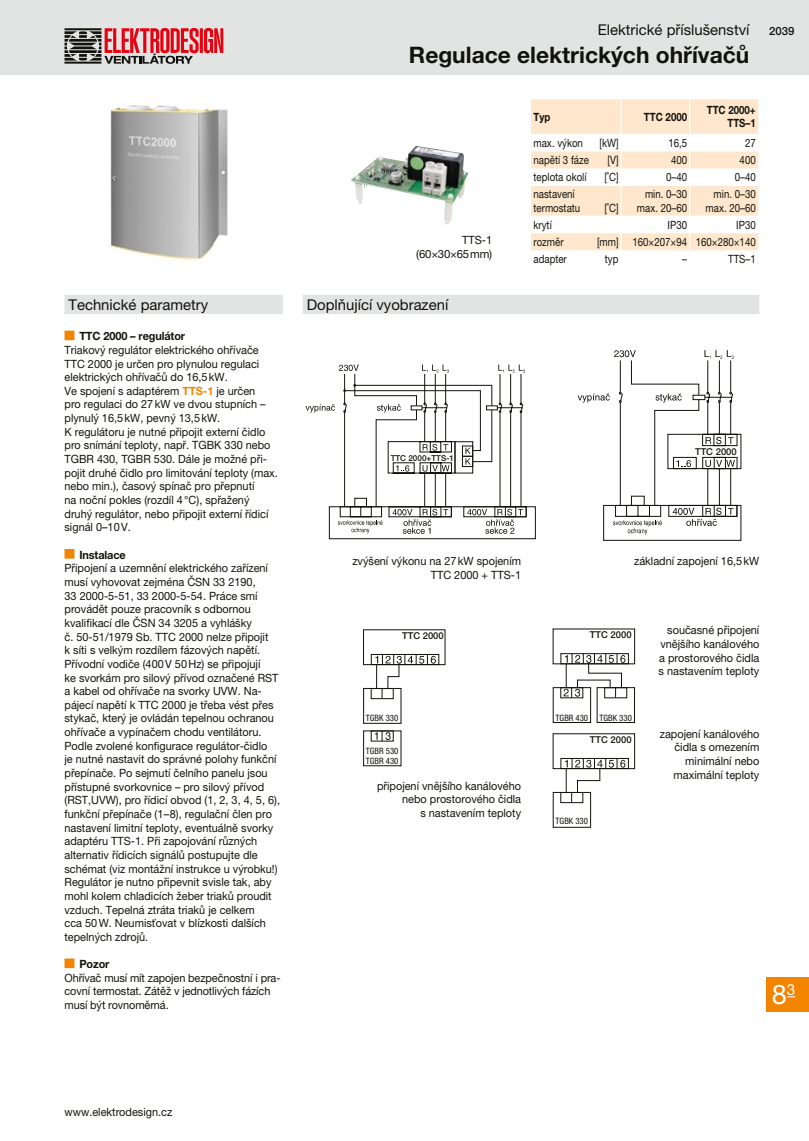
<style>
.page{position:relative;width:809px;height:1141px;background:#fff}
.page>*{position:absolute;margin:0;border:0;box-sizing:border-box;transform-origin:0 0}
.t1{font:27.12px "Helvetica Neue LT Pro";color:#fff}
.t2{font:700 22.75px "Helvetica Neue LT Pro";color:#12120d}
.t3{font:14.88px "Helvetica Neue LT Pro";color:#12120d}
.t4{font:11.38px/13.7px "Helvetica Neue LT Pro";color:#12120d;scale:.96 1}
.t5{font:11.38px/13.7px "Helvetica Neue LT Pro";color:#12120d;text-align:right;scale:.85 1}
.t6{font:700 11.38px "Helvetica Neue LT Pro";letter-spacing:-.01em;color:#12120d;scale:.96 1}
.t7{font:700 11.38px/13.7px "Helvetica Neue LT Pro";letter-spacing:-.01em;color:#12120d;text-align:right;scale:.85 1}
.t8{font:11.38px/13.7px "Helvetica Neue LT Pro";letter-spacing:-.02em;color:#12120d;text-align:right;scale:.96 1}
.t9{font:500 11.38px "Helvetica Neue LT Pro";color:#12120d}
.t10{font:500 9.45px "Helvetica Neue LT Pro";color:#12120d}
.t11{font:condensed 8.75px/10.5px "Helvetica Neue LT Pro";color:#12120d}
.t12{font:500 8.05px "Helvetica Neue LT Pro";color:#12120d}
.s1{font-weight:700;color:#f28400}
</style>
<div class="page">
<div style="left:0;top:0;width:809px;height:74px;background:#e2e3e3"></div>
<div style="left:766px;top:977px;width:43px;height:35px;background:#f28400"></div>
<svg style="left:64px;top:28px;width:159px;height:36px"></svg>
<div style="left:64px;top:295px;width:219px;height:19px;background:#e2e3e3"></div>
<div style="left:64px;top:331px;width:10px;height:9px;background:#f28400"></div>
<div style="left:64px;top:549px;width:10px;height:10px;background:#f28400"></div>
<div style="left:64px;top:958px;width:10px;height:10px;background:#f28400"></div>
<svg style="left:577px;top:350px;width:164px;height:191px"></svg>
<div style="left:363px;top:688px;width:38px;height:36px;border:1px solid #12120d"></div>
<div style="left:363px;top:730px;width:38px;height:36px;border:1px solid #12120d"></div>
<div style="left:371px;top:654px;width:68px;height:11px;border:1px solid #12120d"></div>
<div style="left:371px;top:688px;width:22px;height:11px;border:1px solid #12120d"></div>
<svg style="left:375px;top:731px;width:16px;height:10px"></svg>
<svg style="left:375px;top:654px;width:61px;height:45px"></svg>
<div style="left:553px;top:792px;width:38px;height:36px;border:1px solid #12120d"></div>
<svg style="left:552px;top:628px;width:83px;height:175px"></svg>
<div style="left:329px;top:506px;width:206px;height:33px;border:1px solid #12120d"></div>
<div style="left:494px;top:506px;width:32px;height:11px;border:1px solid #12120d"></div>
<svg style="left:305px;top:365px;width:220px;height:169px"></svg>
<svg style="left:531px;top:99px;width:227px;height:152px"></svg>
<div style="left:303px;top:295px;width:456px;height:19px;background:#e2e3e3"></div>
<img style="left:351px;top:146px;width:117px;height:79px">
<img style="left:110px;top:105px;width:118px;height:156px">
<h3 class="t3" style="left:68px;top:296px;width:141px">Technické parametry</h3>
<p class="t6" style="left:79px;top:329px;width:112px">TTC 2000 – regulátor</p>
<p class="t4" style="left:64px;top:343px;width:224px">Triakový regulátor elektrického ohřívače TTC 2000 je určen pro plynulou regulaci elektrických ohřívačů do 16,5kW.<br>Ve spojení s adaptérem <span class="s1">TTS-1</span> je určen<br>pro regulaci do 27kW ve dvou stupních – plynulý 16,5kW, pevný 13,5kW.<br>K regulátoru je nutné připojit externí čidlo pro snímání teploty, např. TGBK 330 nebo TGBR 430, TGBR 530. Dále je možné při&shy;pojit druhé čidlo pro limitování teploty (max. nebo min.), časový spínač pro přepnutí<br>na noční pokles (rozdíl 4°C), spřažený druhý regulátor, nebo připojit externí řídicí signál 0–10V.</p>
<p class="t6" style="left:79px;top:548px;width:50px">Instalace</p>
<p class="t4" style="left:64px;top:561px;width:226px">Připojení a uzemnění elektrického zařízení musí vyhovovat zejména ČSN 33 2190,<br>33 2000-5-51, 33 2000-5-54. Práce smí provádět pouze pracovník s odbornou kvalifikací dle ČSN 34 3205 a vyhlášky<br>č. 50-51/1979 Sb. TTC 2000 nelze připojit<br>k síti s velkým rozdílem fázových napětí.<br>Přívodní vodiče (400V 50Hz) se připojují<br>ke svorkám pro silový přívod označené RST a kabel od ohřívače na svorky UVW. Na&shy;pájecí napětí k TTC 2000 je třeba vést přes stykač, který je ovládán tepelnou ochranou ohřívače a vypínačem chodu ventilátoru.<br>Podle zvolené konfigurace regulátor-čidlo<br>je nutné nastavit do správné polohy funkční přepínače. Po sejmutí čelního panelu jsou přístupné svorkovnice – pro silový přívod (RST,UVW), pro řídicí obvod (1, 2, 3, 4, 5, 6), funkční přepínače (1–8), regulační člen pro nastavení limitní teploty, eventuálně svorky adaptéru TTS-1. Při zapojování různých alternativ řídicích signálů postupujte dle schémat (viz montážní instrukce u výrobku!)<br>Regulátor je nutno připevnit svisle tak, aby mohl kolem chladicích žeber triaků proudit vzduch. Tepelná ztráta triaků je celkem<br>cca 50W. Neumisťovat v blízkosti dalších tepelných zdrojů.</p>
<p class="t6" style="left:79px;top:957px;width:33px">Pozor</p>
<p class="t4" style="left:64px;top:971px;width:226px">Ohřívač musí mít zapojen bezpečnostní i pra&shy;covní termostat. Zátěž v jednotlivých fázích musí být rovnoměrná.</p>
<h3 class="t3" style="left:598px;top:21px;width:153px">Elektrické příslušenství</h3>
<p class="t9" style="left:769px;top:25px;width:27px">2039</p>
<h2 class="t2" style="left:409px;top:41px;width:342px">Regulace elektrických ohřívačů</h2>
<p class="t8" style="left:416px;top:233px;width:80px">TTS-1 (60×30×65mm)</p>
<h3 class="t3" style="left:307px;top:296px;width:143px">Doplňující vyobrazení</h3>
<p class="t7" style="left:533px;top:110px;width:21px">Typ</p>
<p class="t7" style="left:644px;top:110px;width:52px">TTC 2000</p>
<p class="t7" style="left:706px;top:103px;width:59px">TTC 2000+<br>TTS–1</p>
<p class="t5" style="left:533px;top:136px;width:60px">max. výkon</p>
<p class="t5" style="left:599px;top:136px;width:24px">[kW]</p>
<p class="t5" style="left:668px;top:136px;width:24px">16,5</p>
<p class="t5" style="left:745px;top:136px;width:14px">27</p>
<p class="t5" style="left:533px;top:153px;width:67px">napětí 3 fáze</p>
<p class="t5" style="left:607px;top:153px;width:14px">[V]</p>
<p class="t5" style="left:671px;top:153px;width:20px">400</p>
<p class="t5" style="left:739px;top:153px;width:20px">400</p>
<p class="t5" style="left:533px;top:170px;width:64px">teplota okolí</p>
<p class="t5" style="left:604px;top:170px;width:18px">[˚C]</p>
<p class="t5" style="left:666px;top:170px;width:26px">0–40</p>
<p class="t5" style="left:734px;top:170px;width:26px">0–40</p>
<p class="t5" style="left:533px;top:187px;width:56px;text-align:left">nastavení termostatu</p>
<p class="t5" style="left:637px;top:187px;width:61px">min. 0–30 max. 20–60</p>
<p class="t5" style="left:705px;top:187px;width:61px">min. 0–30 max. 20–60</p>
<p class="t5" style="left:604px;top:201px;width:18px">[˚C]</p>
<p class="t5" style="left:533px;top:218px;width:23px">krytí</p>
<p class="t5" style="left:667px;top:218px;width:24px">IP30</p>
<p class="t5" style="left:736px;top:218px;width:24px">IP30</p>
<p class="t5" style="left:533px;top:235px;width:37px">rozměr</p>
<p class="t5" style="left:597px;top:235px;width:188px">[mm] 160×207×94 160×280×140</p>
<p class="t5" style="left:533px;top:252px;width:41px">adapter</p>
<p class="t5" style="left:605px;top:252px;width:18px">typ</p>
<p class="t5" style="left:682px;top:252px;width:7px">–</p>
<p class="t5" style="left:728px;top:252px;width:34px">TTS–1</p>
<p class="t12" style="left:390px;top:453px;width:65px">TTC 2000+TTS-1</p>
<p class="t10" style="left:695px;top:446px;width:43px">TTC 2000</p>
<p class="t4" style="left:352px;top:554px;width:177px;text-align:right">zvýšení výkonu na 27kW spojením<br>TTC 2000 + TTS-1</p>
<p class="t4" style="left:634px;top:554px;width:132px">základní zapojení 16,5kW</p>
<p class="t10" style="left:402px;top:630px;width:43px">TTC 2000</p>
<p class="t10" style="left:590px;top:629px;width:43px">TTC 2000</p>
<p class="t4" style="left:658px;top:623px;width:106px;text-align:justify;text-indent:9px">současné připojení vnějšího kanálového a prostorového čidla s nastavením teploty</p>
<p class="t11" style="left:366px;top:712px;width:34px">TGBK 330</p>
<p class="t11" style="left:366px;top:745px;width:34px">TGBR 530<br>TGBR 430</p>
<p class="t4" style="left:377px;top:779px;width:152px;text-align:right">připojení vnějšího kanálového nebo prostorového čidla<br>s nastavením teploty</p>
<p class="t11" style="left:555px;top:712px;width:34px">TGBR 430</p>
<p class="t11" style="left:599px;top:712px;width:34px">TGBK 330</p>
<p class="t10" style="left:590px;top:734px;width:43px">TTC 2000</p>
<p class="t11" style="left:555px;top:816px;width:34px">TGBK 330</p>
<p class="t4" style="left:659px;top:727px;width:105px;text-align:right">zapojení kanálového čidla s omezením minimální nebo maximální teploty</p>
<h1 class="t1" style="left:771px;top:978px;width:25px">8<sup>3</sup></h1>
<p class="t4" style="left:64px;top:1105px;width:114px">www.elektrodesign.cz</p>
</div>
